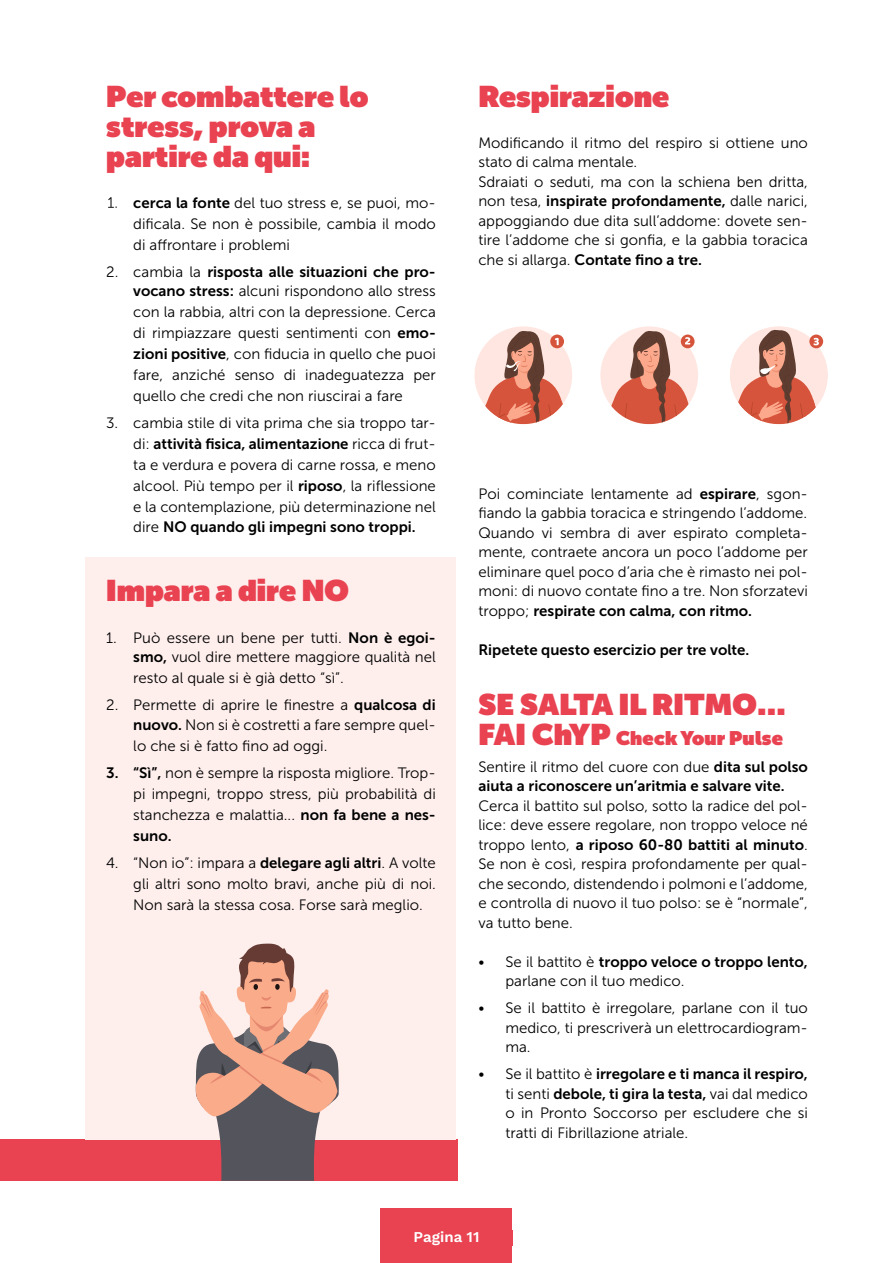
<style>
.page{position:relative;width:893px;height:1263px;background:#fff}
.page>*{position:absolute;margin:0;border:0;box-sizing:border-box;transform-origin:0 0}
.t1{font:900 29.7px/30px "Museo Sans Display";color:#e94251}
.t2{font:900 19.5px "Museo Sans Display";letter-spacing:.01em;color:#e94251}
.t3{font:15px/19.5px "Museo Sans 300";color:#000;text-align:justify}
.t4{font:15px/19.5px "Museo Sans 700";color:#000;text-align:right}
.t5{font:600 15px "Work Sans";color:#fff}
.s1{font-family:"Museo Sans 700"}
.s2{font-family:"Museo Sans 300"}
.s3{font-size:29.7px}
</style>
<div class="page">
<div style="left:0;top:1139px;width:457px;height:42px;background:#e94251"></div>
<div style="left:85px;top:557px;width:371px;height:582px;background:#feefed"></div>
<svg style="left:195px;top:943px;width:144px;height:238px"></svg>
<div style="left:381px;top:1209px;width:131px;height:54px;background:#e94251"></div>
<svg style="left:475px;top:330px;width:97px;height:94px"></svg>
<div style="left:600px;top:326px;width:98px;height:98px;background:#ffe6e0;border-radius:50%"></div>
<svg style="left:607px;top:330px;width:91px;height:94px"></svg>
<svg style="left:730px;top:329px;width:94px;height:95px"></svg>
<svg style="left:108px;top:197px;width:9px;height:11px"></svg>
<h1 class="t1" style="left:106px;top:82px;width:264px">Per combattere lo stress, prova a partire da qui:</h1>
<p class="t3" style="left:133px;top:192px;width:304px;line-height:21px;text-indent:-27px"><span class="s1">1. cerca la fonte</span> del tuo stress e, se puoi, mo&shy;dificala. Se non è possibile, cambia il modo di affrontare i problemi</p>
<p class="t4" style="left:106px;top:262px;width:331px"><span class="s2">2. cambia la</span> risposta alle situazioni che pro-</p>
<p class="t3" style="left:133px;top:281px;width:304px;line-height:21px"><span class="s1">vocano stress:</span> alcuni rispondono allo stress con la rabbia, altri con la depressione. Cerca di rimpiazzare questi sentimenti con <span class="s1">emo&shy;zioni positive</span>, con fiducia in quello che puoi fare, anziché senso di inadeguatezza per quello che credi che non riuscirai a fare</p>
<p class="t3" style="left:106px;top:414px;width:331px">3. cambia stile di vita prima che sia troppo tar-</p>
<p class="t4" style="left:133px;top:434px;width:304px"><span class="s2">di:</span> attività fisica, alimentazione <span class="s2">ricca di frut-</span></p>
<p class="t3" style="left:133px;top:455px;width:304px;line-height:21px">ta e verdura e povera di carne rossa, e meno alcool. Più tempo per il <span class="s1">riposo</span>, la riflessione e la contemplazione, più determinazione nel</p>
<p class="t4" style="left:133px;top:517px;width:284px"><span class="s2">dire</span> NO quando gli impegni sono troppi.</p>
<h1 class="t1" style="left:106px;top:575px;width:244px">Impara a dire NO</h1>
<p class="t3" style="left:106px;top:628px;width:331px;text-align:right">1. Può essere un bene per tutti. <span class="s1">Non è egoi&shy;smo,</span> vuol dire mettere maggiore qualità nel</p>
<p class="t3" style="left:133px;top:669px;width:212px">resto al quale si è già detto “sì”.</p>
<p class="t3" style="left:106px;top:696px;width:331px;text-align:right">2. Permette di aprire le finestre a <span class="s1">qualcosa di nuovo.</span> Non si è costretti a fare sempre quel-</p>
<p class="t3" style="left:133px;top:736px;width:196px">lo che si è fatto fino ad oggi.</p>
<p class="t3" style="left:133px;top:762px;width:304px;line-height:21px;text-indent:-27px"><span class="s1">3. “Sì”,</span> non è sempre la risposta migliore. Trop&shy;pi impegni, troppo stress, più probabilità di stanchezza e malattia... <span class="s1">non fa bene a nes-</span></p>
<p class="t4" style="left:133px;top:826px;width:40px">suno.</p>
<p class="t3" style="left:133px;top:852px;width:304px;line-height:21px;text-indent:-27px">4. “Non io”: impara a <span class="s1">delegare agli altri</span>. A volte gli altri sono molto bravi, anche più di noi.<br>Non sarà la stessa cosa. Forse sarà meglio.</p>
<h1 class="t1" style="left:478px;top:82px;width:192px">Respirazione</h1>
<p class="t3" style="left:478px;top:133px;width:331px;text-align:left">Modificando il ritmo del respiro si ottiene uno stato di calma mentale.<br>Sdraiati o seduti, ma con la schiena ben dritta,</p>
<p class="t4" style="left:478px;top:191px;width:331px"><span class="s2">non tesa,</span> inspirate profondamente, <span class="s2">dalle narici,</span></p>
<p class="t3" style="left:478px;top:211px;width:331px">appoggiando due dita sull’addome: dovete sen&shy;tire l’addome che si gonfia, e la gabbia toracica</p>
<p class="t4" style="left:478px;top:250px;width:225px"><span class="s2">che si allarga.</span> Contate fino a tre.</p>
<p class="t3" style="left:478px;top:484px;width:331px">Poi cominciate lentamente ad <span class="s1">espirare</span>, sgon&shy;fiando la gabbia toracica e stringendo l’addome.<br>Quando vi sembra di aver espirato completa&shy;mente, contraete ancora un poco l’addome per eliminare quel poco d’aria che è rimasto nei pol&shy;moni: di nuovo contate fino a tre. Non sforzatevi</p>
<p class="t4" style="left:478px;top:601px;width:275px"><span class="s2">troppo;</span> respirate con calma, con ritmo.</p>
<p class="t4" style="left:478px;top:640px;width:273px">Ripetete questo esercizio per tre volte.</p>
<h1 class="t1" style="left:478px;top:689px;width:309px">SE SALTA IL RITMO…</h1>
<h2 class="t2" style="left:478px;top:726px;width:306px"><span class="s3">FAI ChYP</span> Check Your Pulse</h2>
<p class="t3" style="left:478px;top:757px;width:331px">Sentire il ritmo del cuore con due <span class="s1">dita sul polso</span></p>
<p class="t4" style="left:478px;top:776px;width:308px">aiuta a riconoscere un’aritmia e salvare vite.</p>
<p class="t3" style="left:478px;top:796px;width:331px">Cerca il battito sul polso, sotto la radice del pol&shy;lice: deve essere regolare, non troppo veloce né</p>
<p class="t4" style="left:478px;top:835px;width:331px"><span class="s2">troppo lento,</span> a riposo 60-80 battiti al minuto<span class="s2">.</span></p>
<p class="t3" style="left:478px;top:855px;width:331px">Se non è così, respira profondamente per qual&shy;che secondo, distendendo i polmoni e l’addome, e controlla di nuovo il tuo polso: se è “normale”, va tutto bene.</p>
<p class="t4" style="left:478px;top:952px;width:331px"><span class="s2">• Se il battito è</span> troppo veloce o troppo lento,</p>
<p class="t3" style="left:505px;top:972px;width:181px">parlane con il tuo medico.</p>
<p class="t3" style="left:505px;top:999px;width:304px;text-indent:-27px">• Se il battito è irregolare, parlane con il tuo medico, ti prescriverà un elettrocardiogram&shy;ma.</p>
<p class="t4" style="left:478px;top:1064px;width:331px"><span class="s2">• Se il battito è</span> irregolare e ti manca il respiro, <span class="s2">ti senti</span> debole, ti gira la testa, <span class="s2">vai dal medico</span></p>
<p class="t3" style="left:505px;top:1104px;width:304px">o in Pronto Soccorso per escludere che si tratti di Fibrillazione atriale.</p>
<p class="t5" style="left:414px;top:1228px;width:67px">Pagina 11</p>
</div>
